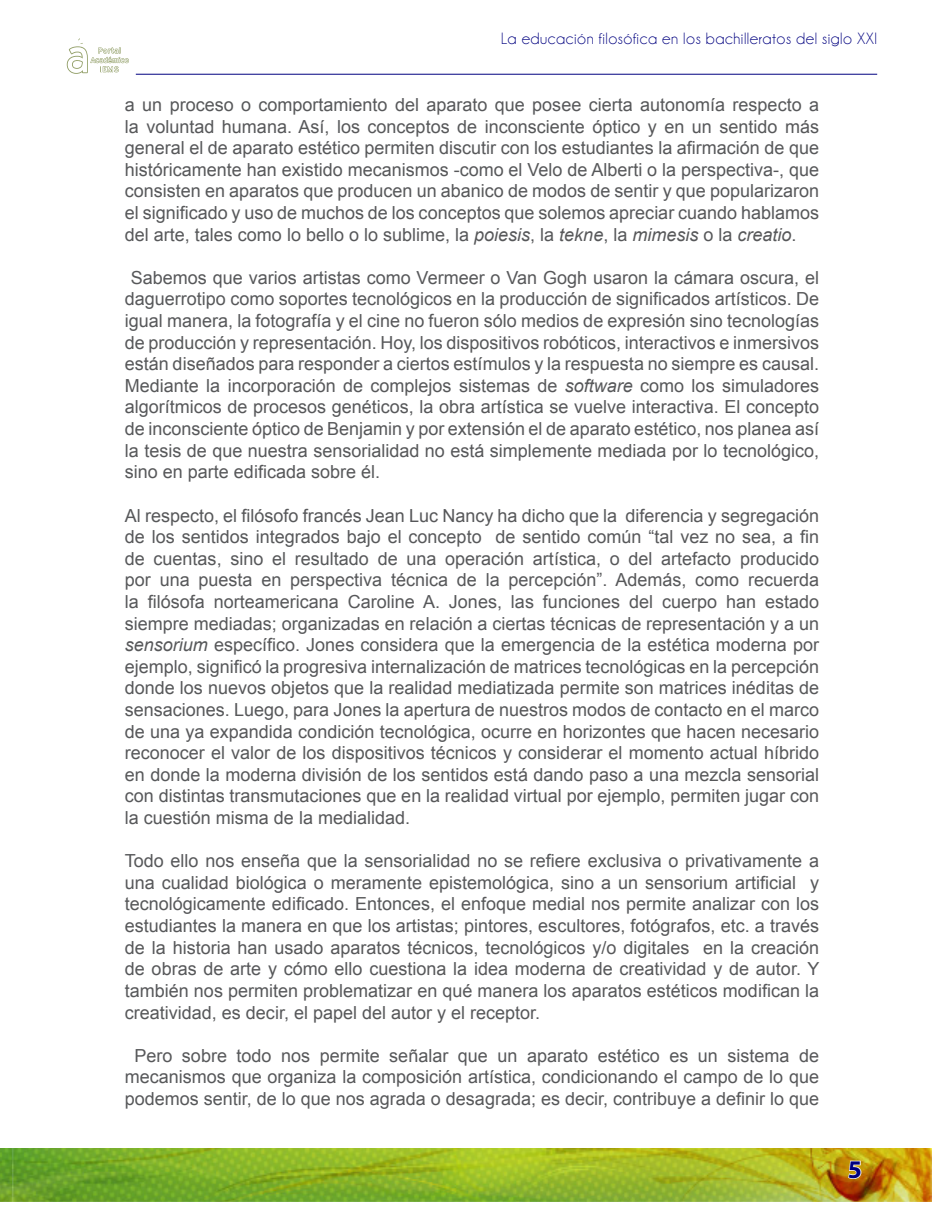
<style>
.page{position:relative;width:944px;height:1214px;background:#fff}
.page>*{position:absolute;margin:0;border:0;box-sizing:border-box;transform-origin:0 0}
.t1{font:700 25.5px "Myriad Pro";color:#000080}
.Texto_General{font:18px/21.6px "Arial";color:#57585a;text-align:justify}
.t2{font:16.5px "Champagne&Limousines";letter-spacing:.03em;color:#000080}
.s1{font-style:italic}
</style>
<div class="page">
<img style="left:0;top:1148px;width:931px;height:53px">
<svg style="left:847px;top:1159px;width:15px;height:20px"></svg>
<svg style="left:67px;top:38px;width:62px;height:36px"></svg>
<hr style="left:136px;top:74px;width:741px;height:1px;background:#000080">
<p class="t2" style="left:501px;top:29px;width:377px">La educación filosófica en los bachilleratos del siglo XXI</p>
<p class="Texto_General" style="left:125px;top:94px;width:695px">a un proceso o comportamiento del aparato que posee cierta autonomía respecto a la voluntad humana. Así, los conceptos de inconsciente óptico y en un sentido más general el de aparato estético permiten discutir con los estudiantes la afirmación de que históricamente han existido mecanismos -como el Velo de Alberti o la perspectiva-, que consisten en aparatos que producen un abanico de modos de sentir y que popularizaron el significado y uso de muchos de los conceptos que solemos apreciar cuando hablamos del arte, tales como lo bello o lo sublime, la <span class="s1">poiesis</span>, la <span class="s1">tekne</span>, la <span class="s1">mimesis</span> o la <span class="s1">creatio</span>.</p>
<p class="Texto_General" style="left:125px;top:267px;width:695px;text-indent:6px">Sabemos que varios artistas como Vermeer o Van Gogh usaron la cámara oscura, el daguerrotipo como soportes tecnológicos en la producción de significados artísticos. De igual manera, la fotografía y el cine no fueron sólo medios de expresión sino tecnologías de producción y representación. Hoy, los dispositivos robóticos, interactivos e inmersivos están diseñados para responder a ciertos estímulos y la respuesta no siempre es causal.<br>Mediante la incorporación de complejos sistemas de <span class="s1">software</span> como los simuladores algorítmicos de procesos genéticos, la obra artística se vuelve interactiva. El concepto de inconsciente óptico de Benjamin y por extensión el de aparato estético, nos planea así la tesis de que nuestra sensorialidad no está simplemente mediada por lo tecnológico, sino en parte edificada sobre él.</p>
<p class="Texto_General" style="left:125px;top:504px;width:695px">Al respecto, el filósofo francés Jean Luc Nancy ha dicho que la diferencia y segregación de los sentidos integrados bajo el concepto de sentido común “tal vez no sea, a fin de cuentas, sino el resultado de una operación artística, o del artefacto producido por una puesta en perspectiva técnica de la percepción”. Además, como recuerda la filósofa norteamericana Caroline A. Jones, las funciones del cuerpo han estado siempre mediadas; organizadas en relación a ciertas técnicas de representación y a un <span class="s1">sensorium</span> específico. Jones considera que la emergencia de la estética moderna por ejemplo, significó la progresiva internalización de matrices tecnológicas en la percepción donde los nuevos objetos que la realidad mediatizada permite son matrices inéditas de sensaciones. Luego, para Jones la apertura de nuestros modos de contacto en el marco de una ya expandida condición tecnológica, ocurre en horizontes que hacen necesario reconocer el valor de los dispositivos técnicos y considerar el momento actual híbrido en donde la moderna división de los sentidos está dando paso a una mezcla sensorial con distintas transmutaciones que en la realidad virtual por ejemplo, permiten jugar con la cuestión misma de la medialidad.</p>
<p class="Texto_General" style="left:125px;top:850px;width:696px">Todo ello nos enseña que la sensorialidad no se refiere exclusiva o privativamente a una cualidad biológica o meramente epistemológica, sino a un sensorium artificial y tecnológicamente edificado. Entonces, el enfoque medial nos permite analizar con los estudiantes la manera en que los artistas; pintores, escultores, fotógrafos, etc. a través de la historia han usado aparatos técnicos, tecnológicos y/o digitales en la creación de obras de arte y cómo ello cuestiona la idea moderna de creatividad y de autor. Y también nos permiten problematizar en qué manera los aparatos estéticos modifican la creatividad, es decir, el papel del autor y el receptor.</p>
<p class="Texto_General" style="left:125px;top:1044px;width:695px;text-align:center">Pero sobre todo nos permite señalar que un aparato estético es un sistema de mecanismos que organiza la composición artística, condicionando el campo de lo que podemos sentir, de lo que nos agrada o desagrada; es decir, contribuye a definir lo que</p>
<h1 class="t1" style="left:847px;top:1152px;width:16px">5</h1>
</div>
